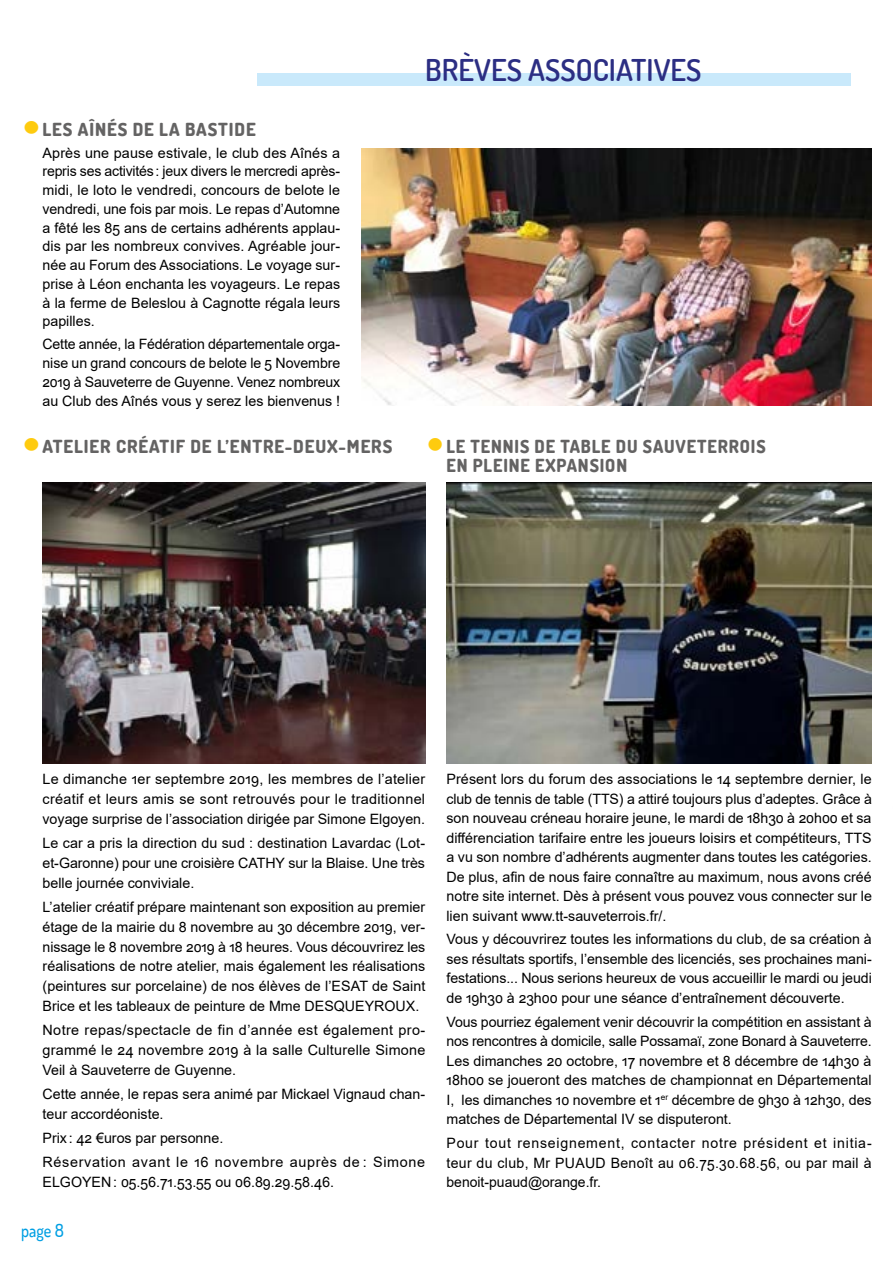
<style>
.page{position:relative;width:893px;height:1263px;background:#fff}
.page>*{position:absolute;margin:0;border:0;box-sizing:border-box;transform-origin:0 0}
.t1{font:600 30px "Dosis";color:#2c2e83}
.t2{font:800 18px/19.5px "Dosis";letter-spacing:.05em;color:#646363}
.t3{font:500 18px "Dosis";color:#009fe3;scale:.9 1}
.t4{font:14.25px/19.5px "Arial";color:#000;text-align:justify}
.t5{font:14.25px/24.2px "Arial";letter-spacing:.045em;color:#000}
.s1{font-size:48px;color:#fecb0f}
</style>
<div class="page">
<div style="left:257px;top:73px;width:593px;height:13px;background:#c9e9fb"></div>
<img style="left:43px;top:483px;width:382px;height:281px">
<img style="left:446px;top:483px;width:426px;height:280px">
<img style="left:361px;top:149px;width:511px;height:256px">
<p class="t2" style="left:23px;top:120px;width:234px"><span class="s1">•</span> LES AÎNÉS DE LA BASTIDE</p>
<p class="t4" style="left:43px;top:143px;width:299px;line-height:18.8px">Après une pause estivale, le club des Aînés a repris ses activités: jeux divers le mercredi après&shy;midi, le loto le vendredi, concours de belote le vendredi, une fois par mois. Le repas d’Automne a fêté les 85 ans de certains adhérents applau&shy;dis par les nombreux convives. Agréable jour&shy;née au Forum des Associations. Le voyage sur&shy;prise à Léon enchanta les voyageurs. Le repas à la ferme de Beleslou à Cagnotte régala leurs papilles.</p>
<p class="t4" style="left:43px;top:335px;width:299px;line-height:18.8px">Cette année, la Fédération départementale orga&shy;nise un grand concours de belote le 5 Novembre 2019 à Sauveterre de Guyenne. Venez nombreux au Club des Aînés vous y serez les bienvenus !</p>
<h1 class="t1" style="left:425px;top:50px;width:278px">BRÈVES ASSOCIATIVES</h1>
<p class="t2" style="left:23px;top:436px;width:370px"><span class="s1">•</span> ATELIER CRÉATIF DE L’ENTRE-DEUX-MERS</p>
<p class="t2" style="left:446px;top:436px;width:321px;text-indent:-19px"><span class="s1">•</span> LE TENNIS DE TABLE DU SAUVETERROIS<br>EN PLEINE EXPANSION</p>
<p class="t4" style="left:43px;top:769px;width:384px">Le dimanche 1er septembre 2019, les membres de l’atelier créatif et leurs amis se sont retrouvés pour le traditionnel voyage surprise de l’association dirigée par Simone Elgoyen.</p>
<p class="t4" style="left:43px;top:833px;width:384px">Le car a pris la direction du sud : destination Lavardac (Lot&shy;et-Garonne) pour une croisière CATHY sur la Blaise. Une très belle journée conviviale.</p>
<p class="t4" style="left:43px;top:897px;width:384px">L’atelier créatif prépare maintenant son exposition au premier étage de la mairie du 8 novembre au 30 décembre 2019, ver&shy;nissage le 8 novembre 2019 à 18 heures. Vous découvrirez les réalisations de notre atelier, mais également les réalisations (peintures sur porcelaine) de nos élèves de l’ESAT de Saint Brice et les tableaux de peinture de Mme DESQUEYROUX.</p>
<p class="t4" style="left:43px;top:1020px;width:384px">Notre repas/spectacle de fin d’année est également pro&shy;grammé le 24 novembre 2019 à la salle Culturelle Simone Veil à Sauveterre de Guyenne.</p>
<p class="t4" style="left:43px;top:1084px;width:384px">Cette année, le repas sera animé par Mickael Vignaud chan&shy;teur accordéoniste.</p>
<p class="t5" style="left:43px;top:1126px;width:384px">Prix: 42 €uros par personne.<br>Réservation avant le 16 novembre auprès de : Simone</p>
<p class="t4" style="left:43px;top:1172px;width:293px">ELGOYEN: 05.56.71.53.55 ou 06.89.29.58.46.</p>
<p class="t3" style="left:21px;top:1219px;width:49px">page 8</p>
<p class="t4" style="left:446px;top:769px;width:427px">Présent lors du forum des associations le 14 septembre dernier, le club de tennis de table (TTS) a attiré toujours plus d’adeptes. Grâce à son nouveau créneau horaire jeune, le mardi de 18h30 à 20h00 et sa différenciation tarifaire entre les joueurs loisirs et compétiteurs, TTS a vu son nombre d’adhérents augmenter dans toutes les catégories.<br>De plus, afin de nous faire connaître au maximum, nous avons créé notre site internet. Dès à présent vous pouvez vous connecter sur le lien suivant www.tt-sauveterrois.fr/.</p>
<p class="t4" style="left:446px;top:929px;width:427px">Vous y découvrirez toutes les informations du club, de sa création à ses résultats sportifs, l’ensemble des licenciés, ses prochaines mani&shy;festations... Nous serions heureux de vous accueillir le mardi ou jeudi de 19h30 à 23h00 pour une séance d’entraînement découverte.</p>
<p class="t4" style="left:446px;top:1012px;width:427px">Vous pourriez également venir découvrir la compétition en assistant à nos rencontres à domicile, salle Possamaï, zone Bonard à Sauveterre.<br>Les dimanches 20 octobre, 17 novembre et 8 décembre de 14h30 à 18h00 se joueront des matches de championnat en Départemental I, les dimanches 10 novembre et 1<sup>er</sup> décembre de 9h30 à 12h30, des matches de Départemental IV se disputeront.</p>
<p class="t4" style="left:446px;top:1133px;width:427px">Pour tout renseignement, contacter notre président et initia&shy;teur du club, Mr PUAUD Benoît au 06.75.30.68.56, ou par mail à benoit-puaud@orange.fr.</p>
</div>
